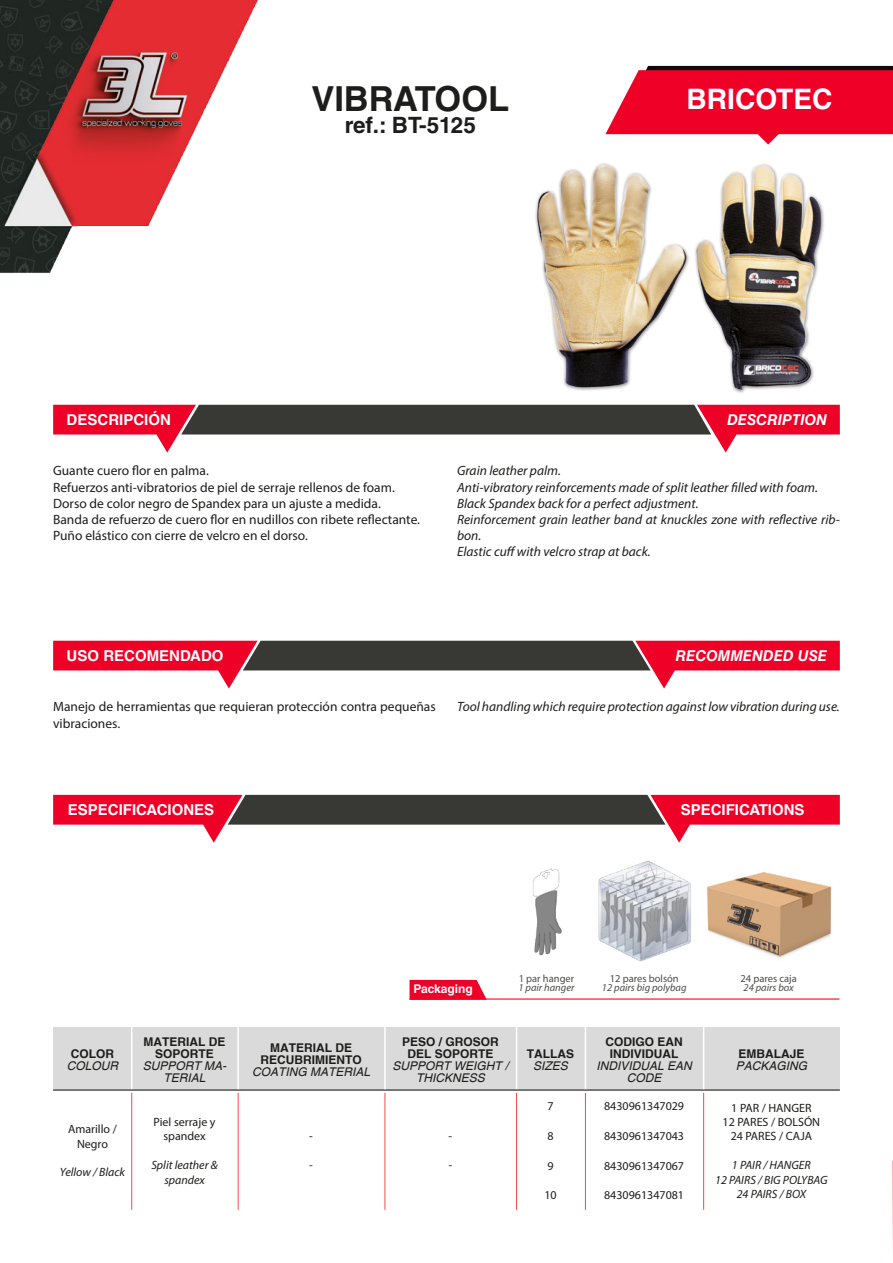
<style>
.page{position:relative;width:893px;height:1263px;background:#fff}
.page>*{position:absolute;margin:0;border:0;box-sizing:border-box;transform-origin:0 0}
.t1{font:700 34.5px "Helvetica LT Std";color:#1d1d1b}
.t2{font:700 28.2px "Helvetica LT Std";color:#fff}
.t3{font:700 22.5px "Helvetica LT Std";color:#1d1d1b}
.t4{font:700 15px "Helvetica LT Std";color:#fff}
.t5{font:italic 700 15px "Helvetica LT Std";color:#fff}
.texto{font:13.5px/16.2px "Myriad Pro";color:#1d1d1b}
.texto-2{font:italic 13.5px/16.2px "Myriad Pro";color:#1d1d1b}
.t6{font:12px/14.4px "Myriad Pro";color:#1d1d1b;text-align:center}
.texto-3{font:700 12px "Helvetica cyr";color:#1d1d1b}
.texto-4{font:italic 12px/12px "Helvetica cyr";color:#1d1d1b;text-align:center}
.t7{font:italic 12px/14.4px "Myriad Pro";color:#1d1d1b;text-align:center}
.t8{font:700 12px "Helvetica LT Std";color:#fff}
.t9{font:italic 10.5px "Myriad Pro";color:#4b4b4a}
.t10{font:10.5px "Myriad Pro";color:#4b4b4a}
</style>
<div class="page">
<img style="left:0;top:0;width:893px;height:1210px">
<svg style="left:605px;top:66px;width:288px;height:80px"></svg>
<img style="left:57px;top:41px;width:139px;height:124px">
<svg style="left:53px;top:405px;width:787px;height:48px"></svg>
<svg style="left:53px;top:641px;width:787px;height:47px"></svg>
<img style="left:527px;top:157px;width:303px;height:235px">
<hr style="left:892px;top:1161px;width:1px;height:102px;background:#ef0027">
<svg style="left:53px;top:795px;width:787px;height:48px"></svg>
<div style="left:53px;top:1027px;width:787px;height:64px;background:#dadada"></div>
<hr style="left:53px;top:1089px;width:787px;height:2px;background:#575756">
<hr style="left:131px;top:1027px;width:1px;height:62px;background:#fff">
<hr style="left:237px;top:1027px;width:2px;height:62px;background:#fff">
<hr style="left:703px;top:1027px;width:1px;height:62px;background:#fff">
<hr style="left:384px;top:1027px;width:2px;height:62px;background:#fff">
<hr style="left:516px;top:1027px;width:1px;height:62px;background:#fff">
<hr style="left:585px;top:1027px;width:1px;height:62px;background:#fff">
<hr style="left:131px;top:1093px;width:1px;height:117px;background:#f94845">
<hr style="left:238px;top:1093px;width:1px;height:117px;background:#f94845">
<hr style="left:385px;top:1093px;width:1px;height:117px;background:#f94845">
<hr style="left:516px;top:1093px;width:1px;height:117px;background:#f94845">
<hr style="left:585px;top:1093px;width:1px;height:117px;background:#f94845">
<hr style="left:703px;top:1093px;width:1px;height:117px;background:#f94845">
<img style="left:527px;top:863px;width:39px;height:96px">
<img style="left:596px;top:859px;width:97px;height:104px">
<img style="left:704px;top:863px;width:130px;height:102px">
<hr style="left:410px;top:998px;width:429px;height:2px;background:#f94845">
<svg style="left:410px;top:980px;width:77px;height:20px;background:#f01236"></svg>
<p class="t1" style="left:311px;top:77px;width:199px">VIBRATOOL</p>
<p class="t2" style="left:686px;top:82px;width:148px">BRICOTEC</p>
<p class="t3" style="left:345px;top:111px;width:133px">ref.: BT-5125</p>
<p class="t4" style="left:67px;top:411px;width:106px">DESCRIPCIÓN</p>
<p class="t5" style="left:727px;top:411px;width:102px">DESCRIPTION</p>
<p class="texto" style="left:53px;top:463px;width:157px">Guante cuero flor en palma.</p>
<p class="texto" style="left:53px;top:479px;width:343px">Refuerzos anti-vibratorios de piel de serraje rellenos de foam.</p>
<p class="texto" style="left:53px;top:495px;width:329px">Dorso de color negro de Spandex para un ajuste a medida.</p>
<p class="texto" style="left:53px;top:511px;width:368px">Banda de refuerzo de cuero flor en nudillos con ribete reflectante.</p>
<p class="texto" style="left:53px;top:527px;width:256px">Puño elástico con cierre de velcro en el dorso.</p>
<p class="texto-2" style="left:457px;top:463px;width:105px">Grain leather palm.</p>
<p class="texto-2" style="left:457px;top:479px;width:362px">Anti-vibratory reinforcements made of split leather filled with foam.</p>
<p class="texto-2" style="left:457px;top:495px;width:243px">Black Spandex back for a perfect adjustment.</p>
<p class="texto-2" style="left:457px;top:511px;width:384px">Reinforcement grain leather band at knuckles zone with reflective rib&shy;bon.</p>
<p class="texto-2" style="left:457px;top:544px;width:195px">Elastic cuff with velcro strap at back.</p>
<p class="t4" style="left:67px;top:646px;width:158px">USO RECOMENDADO</p>
<p class="t5" style="left:675px;top:646px;width:153px">RECOMMENDED USE</p>
<p class="texto" style="left:53px;top:699px;width:384px">Manejo de herramientas que requieran protección contra pequeñas vibraciones.</p>
<p class="texto-2" style="left:457px;top:699px;width:384px">Tool handling which require protection against low vibration during use.</p>
<p class="t4" style="left:68px;top:801px;width:148px">ESPECIFICACIONES</p>
<p class="t4" style="left:681px;top:801px;width:125px">SPECIFICATIONS</p>
<p class="texto-3" style="left:71px;top:1046px;width:45px">COLOR</p>
<p class="texto-4" style="left:67px;top:1059px;width:53px">COLOUR</p>
<p class="t6" style="left:68px;top:1122px;width:50px">Amarillo /<br>Negro</p>
<p class="t7" style="left:60px;top:1165px;width:67px">Yellow / Black</p>
<p class="texto-3" style="left:144px;top:1034px;width:83px">MATERIAL DE</p>
<p class="texto-3" style="left:155px;top:1046px;width:60px">SOPORTE</p>
<p class="texto-4" style="left:143px;top:1059px;width:85px">SUPPORT MA-<br>TERIAL</p>
<p class="t6" style="left:154px;top:1114px;width:63px">Piel serraje y spandex</p>
<p class="t7" style="left:151px;top:1158px;width:68px">Split leather &amp; spandex</p>
<p class="texto-3" style="left:270px;top:1040px;width:83px">MATERIAL DE</p>
<p class="texto-3" style="left:260px;top:1052px;width:103px">RECUBRIMIENTO</p>
<p class="texto-4" style="left:252px;top:1065px;width:120px">COATING MATERIAL</p>
<p class="t6" style="left:309px;top:1129px;width:5px">-</p>
<p class="t7" style="left:309px;top:1158px;width:5px">-</p>
<p class="t10" style="left:519px;top:971px;width:57px">1 par hanger</p>
<p class="t9" style="left:518px;top:980px;width:58px">1 pair hanger</p>
<p class="t10" style="left:610px;top:971px;width:70px">12 pares bolsón</p>
<p class="t9" style="left:602px;top:980px;width:86px">12 pairs big polybag</p>
<p class="t10" style="left:740px;top:971px;width:58px">24 pares caja</p>
<p class="t8" style="left:413px;top:981px;width:61px">Packaging</p>
<p class="t9" style="left:743px;top:980px;width:52px">24 pairs box</p>
<p class="texto-3" style="left:402px;top:1034px;width:98px">PESO / GROSOR</p>
<p class="texto-3" style="left:407px;top:1046px;width:88px">DEL SOPORTE</p>
<p class="texto-4" style="left:392px;top:1059px;width:118px">SUPPORT WEIGHT /<br>THICKNESS</p>
<p class="t6" style="left:449px;top:1129px;width:5px">-</p>
<p class="t7" style="left:449px;top:1158px;width:5px">-</p>
<p class="texto-3" style="left:527px;top:1046px;width:49px">TALLAS</p>
<p class="texto-4" style="left:533px;top:1059px;width:36px">SIZES</p>
<p class="texto-3" style="left:605px;top:1034px;width:79px">CODIGO EAN</p>
<p class="texto-3" style="left:610px;top:1046px;width:70px">INDIVIDUAL</p>
<p class="texto-4" style="left:596px;top:1059px;width:97px">INDIVIDUAL EAN<br>CODE</p>
<p class="texto-3" style="left:738px;top:1046px;width:67px">EMBALAJE</p>
<p class="texto-4" style="left:736px;top:1059px;width:73px">PACKAGING</p>
<p class="t6" style="left:547px;top:1099px;width:8px">7</p>
<p class="t6" style="left:604px;top:1099px;width:82px">8430961347029</p>
<p class="t6" style="left:731px;top:1100px;width:82px">1 PAR / HANGER</p>
<p class="t6" style="left:723px;top:1114px;width:99px">12 PARES / BOLSÓN</p>
<p class="t6" style="left:731px;top:1129px;width:83px">24 PARES / CAJA</p>
<p class="t7" style="left:732px;top:1158px;width:80px">1 PAIR / HANGER</p>
<p class="t7" style="left:715px;top:1172px;width:114px">12 PAIRS / BIG POLYBAG</p>
<p class="t7" style="left:737px;top:1186px;width:71px">24 PAIRS / BOX</p>
<p class="t6" style="left:547px;top:1128px;width:8px">8</p>
<p class="t6" style="left:604px;top:1128px;width:82px">8430961347043</p>
<p class="t6" style="left:547px;top:1158px;width:8px">9</p>
<p class="t6" style="left:604px;top:1158px;width:82px">8430961347067</p>
<p class="t6" style="left:544px;top:1188px;width:14px">10</p>
<p class="t6" style="left:604px;top:1188px;width:82px">8430961347081</p>
</div>
